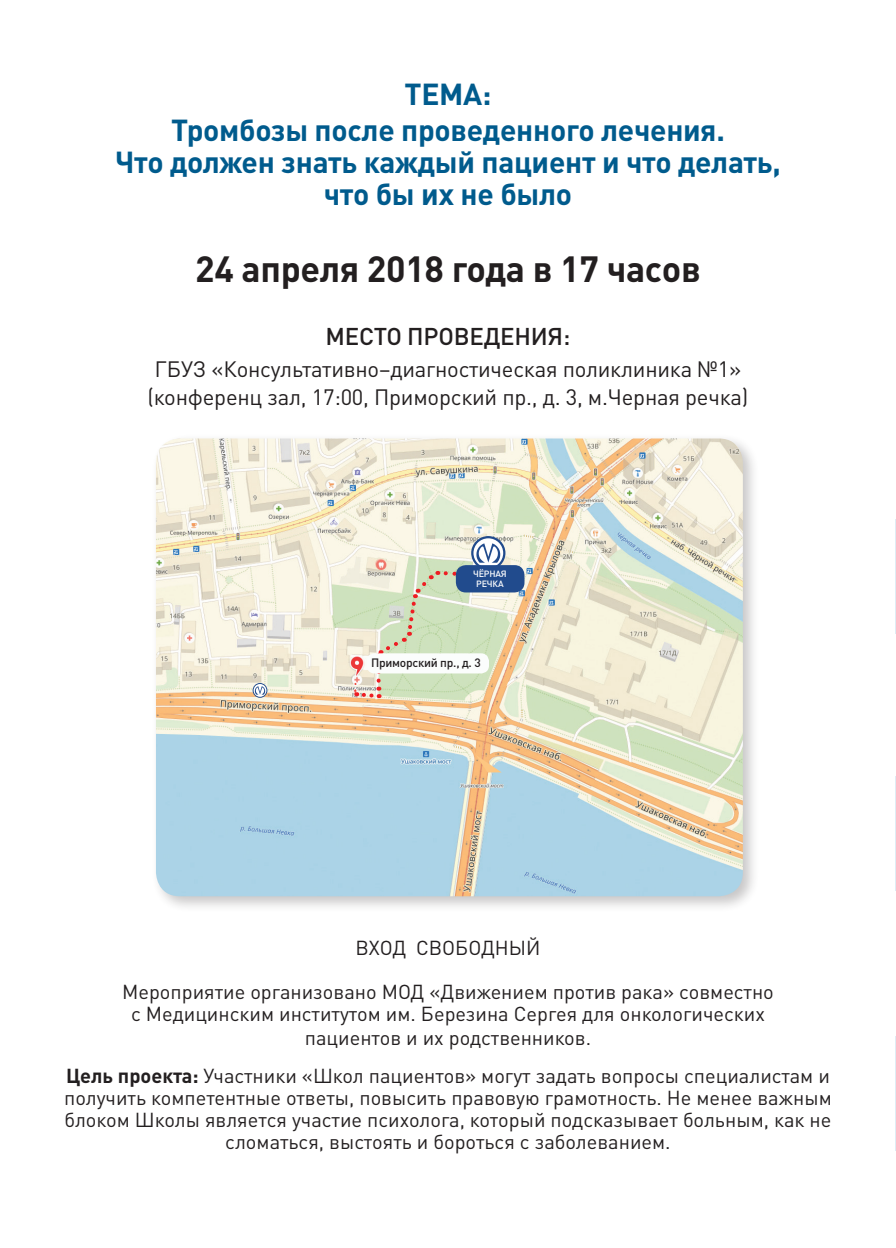
<style>
.page{position:relative;width:896px;height:1248px;background:#fff}
.page>*{position:absolute;margin:0;border:0;box-sizing:border-box;transform-origin:0 0}
.t1{font:700 36px "DIN Pro";letter-spacing:-.01em;color:#231f20}
.t2{font:700 30px/36px "DIN Pro";letter-spacing:-.01em;color:#005b8d;text-align:center}
.t3{font:500 24px "DIN Pro";letter-spacing:-.01em;color:#231f20}
.t4{font:22px/28.8px "DIN Pro";letter-spacing:-.01em;color:#231f20;text-align:center}
.t5{font:20px/22px "DIN Pro";color:#231f20;text-align:center}
.t6{font:500 12px "DIN Pro";letter-spacing:-.02em;color:#231f20}
.t7{font:500 9px/10.8px "DIN Pro";letter-spacing:-.02em;color:#fff;text-align:center}
.s1{font-weight:700}
</style>
<div class="page">
<hr style="left:895px;top:519px;width:1px;height:114px;background:#abd3e7">
<hr style="left:895px;top:1036px;width:1px;height:114px;background:#abd3e7">
<hr style="left:895px;top:776px;width:1px;height:114px;background:#abd3e7">
<div style="left:151px;top:433px;width:608px;height:479px;background:#231f20;opacity:.25"></div>
<img style="left:156px;top:438px;width:587px;height:458px">
<svg style="left:253px;top:683px;width:14px;height:14px"></svg>
<svg style="left:476px;top:754px;width:26px;height:18px"></svg>
<svg style="left:356px;top:571px;width:99px;height:129px;background:#d5dcbe"></svg>
<svg style="left:471px;top:536px;width:34px;height:29px"></svg>
<div style="left:456px;top:565px;width:68px;height:27px;background:#214b8d;border-radius:10px"></div>
<div style="left:367px;top:653px;width:122px;height:20px;background:#fbfdfc;border-radius:8px"></div>
<h2 class="t2" style="left:171px;top:75px;width:555px">ТЕМА:<br>Тромбозы после проведенного лечения.</h2>
<h2 class="t2" style="left:115px;top:145px;width:667px;line-height:32px">Что должен знать каждый пациент и что делать, что бы их не было</h2>
<h1 class="t1" style="left:195px;top:245px;width:507px">24 апреля 2018 года в 17 часов</h1>
<p class="t3" style="left:326px;top:320px;width:246px">МЕСТО ПРОВЕДЕНИЯ:</p>
<p class="t4" style="left:148px;top:354px;width:602px">ГБУЗ «Консультативно–диагностическая поликлиника №1» (конференц зал, 17:00, Приморский пр., д. 3, м.Черная речка)</p>
<p class="t7" style="left:473px;top:567px;width:35px">ЧЁРНАЯ<br>РЕЧКА</p>
<p class="t6" style="left:371px;top:655px;width:111px">Приморский пр., д. 3</p>
<p class="t5" style="left:355px;top:936px;width:186px">ВХОД СВОБОДНЫЙ</p>
<p class="t5" style="left:122px;top:980px;width:653px">Мероприятие организовано МОД «Движением против рака» совместно с Медицинским институтом им. Березина Сергея для онкологических</p>
<p class="t5" style="left:66px;top:1018px;width:765px;line-height:38px">пациентов и их родственников.<br><span class="s1">Цель проекта:</span> Участники «Школ пациентов» могут задать вопросы специалистам и</p>
<p class="t5" style="left:64px;top:1086px;width:769px">получить компетентные ответы, повысить правовую грамотность. Не менее важным блоком Школы является участие психолога, который подсказывает больным, как не сломаться, выстоять и бороться с заболеванием.</p>
</div>
